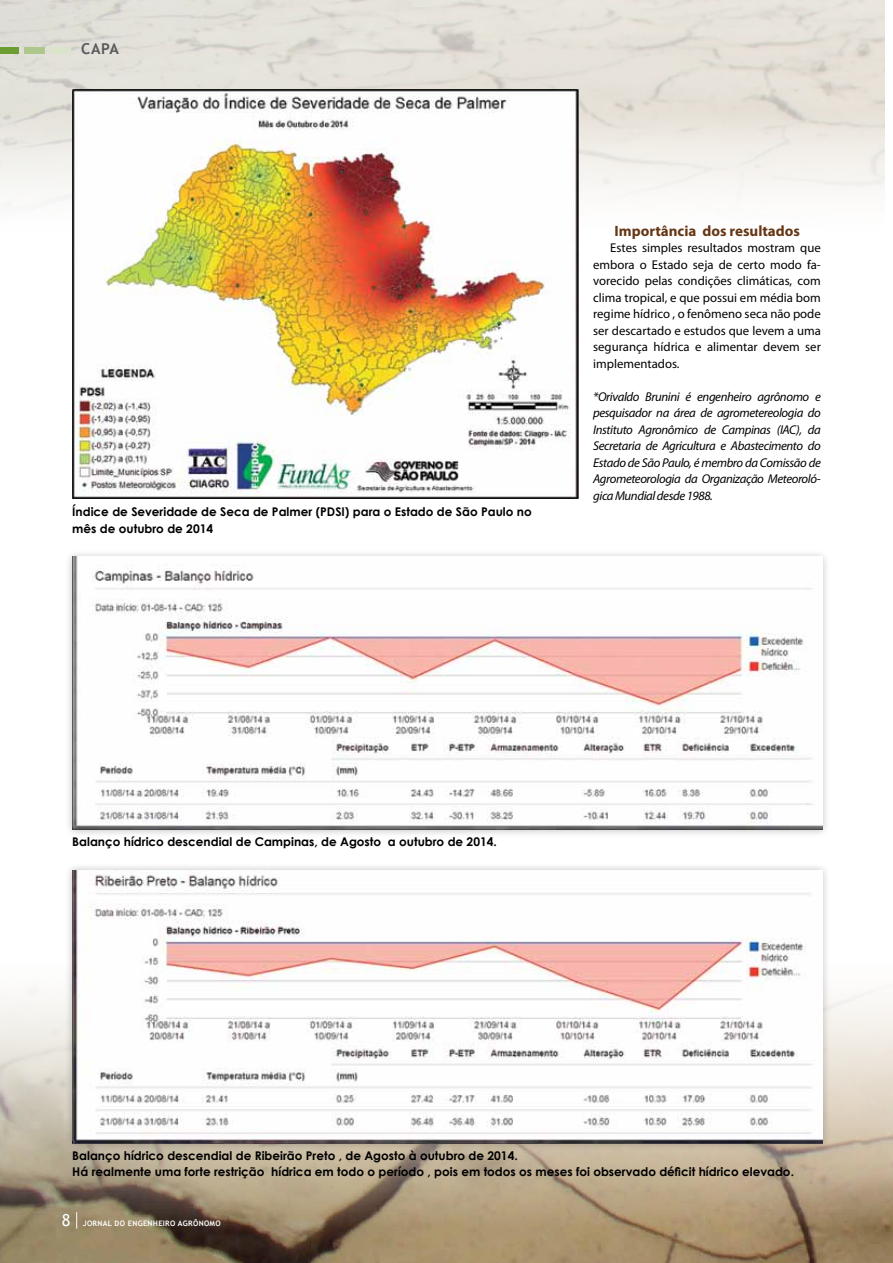
<style>
.page{position:relative;width:893px;height:1263px;background:#fff}
.page>*{position:absolute;margin:0;border:0;box-sizing:border-box;transform-origin:0 0}
.t1{font:700 15px "Myriad Pro";color:#653614}
.t2{font:700 15px "Trebuchet MS";color:#58595b}
.t3{font:12.75px/16.5px "Myriad Pro";color:#000;text-align:justify}
.t4{font:italic 12.75px/16.5px "Myriad Pro";letter-spacing:-.03em;color:#000;text-align:justify}
.t5{font:700 12px/16.5px "Century Gothic";color:#000}
.t6{font:700 7.5px "Trebuchet MS";letter-spacing:.04em;color:#fff}
.s1{font-weight:400;font-size:16.5px}
</style>
<div class="page">
<img style="left:0;top:0;width:884px;height:236px">
<img style="left:0;top:989px;width:893px;height:274px">
<div style="left:50px;top:47px;width:21px;height:7px;background:#d9e4ca"></div>
<div style="left:0;top:47px;width:19px;height:7px;background:#6d9d31"></div>
<div style="left:24px;top:47px;width:20px;height:7px;background:#aec78b"></div>
<svg style="left:76px;top:1212px;width:1px;height:17px"></svg>
<div style="left:64px;top:549px;width:767px;height:289px;background:#000;opacity:.25"></div>
<img style="left:72px;top:557px;width:750px;height:273px">
<div style="left:64px;top:862px;width:767px;height:289px;background:#000;opacity:.25"></div>
<img style="left:72px;top:870px;width:751px;height:273px">
<img style="left:73px;top:89px;width:505px;height:409px">
<p class="t2" style="left:81px;top:39px;width:39px">CAPA</p>
<p class="t5" style="left:72px;top:503px;width:461px">Índice de Severidade de Seca de Palmer (PDSI) para o Estado de São Paulo no mês de outubro de 2014</p>
<p class="t1" style="left:614px;top:221px;width:187px">Importância dos resultados</p>
<p class="t3" style="left:593px;top:239px;width:229px;text-indent:17px">Estes simples resultados mostram que embora o Estado seja de certo modo fa&shy;vorecido pelas condições climáticas, com clima tropical, e que possui em média bom regime hídrico , o fenômeno seca não pode ser descartado e estudos que levem a uma segurança hídrica e alimentar devem ser implementados.</p>
<p class="t4" style="left:593px;top:388px;width:229px">*Orivaldo Brunini é engenheiro agrônomo e pesquisador na área de agrometereologia do Instituto Agronômico de Campinas (IAC), da Secretaria de Agricultura e Abastecimento do Estado de São Paulo, é membro da Comissão de Agrometeorologia da Organização Meteoroló&shy;gica Mundial desde 1988.</p>
<p class="t5" style="left:72px;top:833px;width:426px">Balanço hídrico descendial de Campinas, de Agosto a outubro de 2014.</p>
<p class="t5" style="left:72px;top:1146px;width:723px">Balanço hídrico descendial de Ribeirão Preto , de Agosto à outubro de 2014.<br>Há realmente uma forte restrição hídrica em todo o período , pois em todos os meses foi observado déficit hídrico elevado.</p>
<p class="t6" style="left:62px;top:1218px;width:106px"><span class="s1">8</span> JORNAL DO ENGENHEIRO</p>
<p class="t6" style="left:178px;top:1218px;width:7px">AGR</p>
<p class="t6" style="left:193px;top:1218px;width:29px">ÔNOMO</p>
</div>
